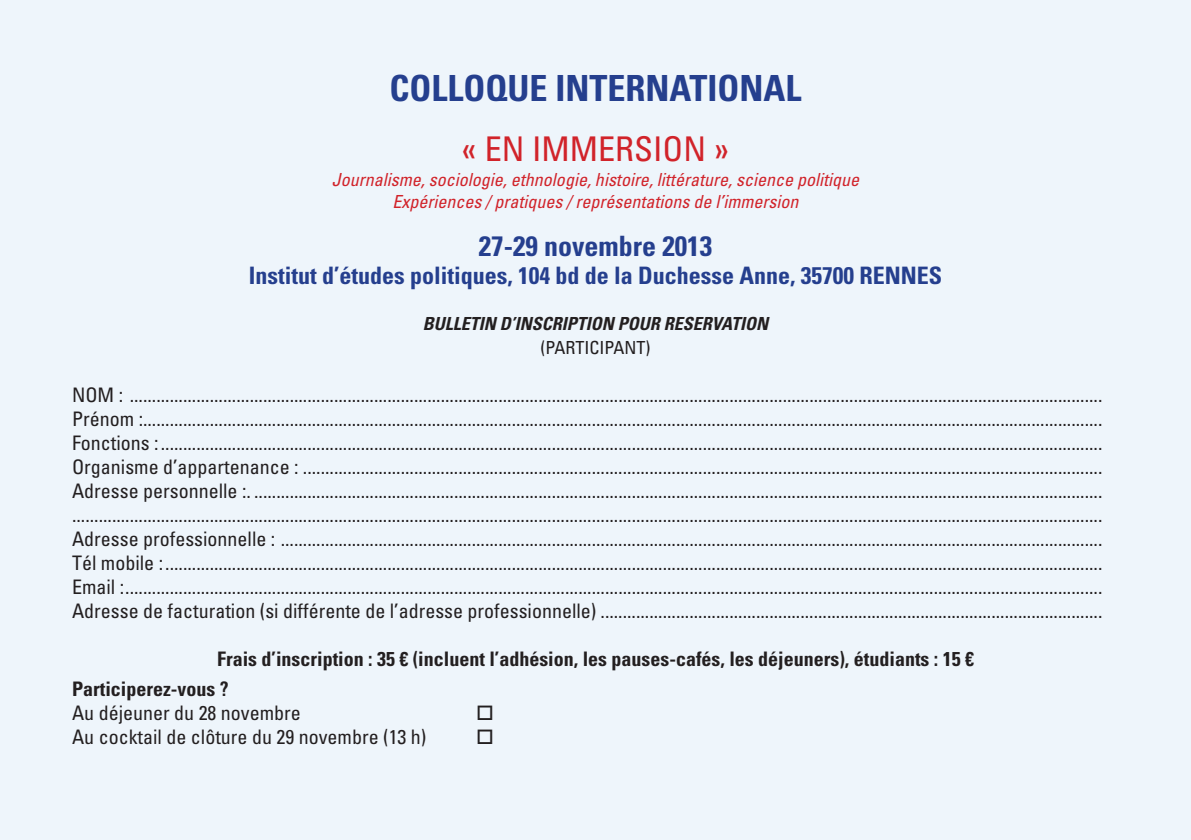
<style>
.page{position:relative;width:1191px;height:840px;background:#fff}
.page>*{position:absolute;margin:0;border:0;box-sizing:border-box;transform-origin:0 0}
.t1{font:700 condensed 36px "Univers LT";color:#253f8e}
.t2{font:condensed 34px "Univers LT";color:#d1232a}
.t3{font:700 condensed 28px "Univers LT";color:#253f8e}
.t4{font:700 condensed 24px "Univers LT";color:#253f8e}
.t5{font:condensed 20px/24px "Univers LT";color:#231f20;text-align:justify}
.t6{font:700 condensed 20px/29.6px "Univers LT";color:#231f20}
.t7{font:italic condensed 18px/21.6px "Univers LT";color:#d1232a;text-align:center}
.t8{font:italic 700 condensed 18px "Univers LT";color:#231f20}
.t9{font:condensed 18px "Univers LT";color:#231f20}
</style>
<div class="page">
<div style="left:0;top:0;width:1191px;height:839px;background:#eef5fb"></div>
<h1 class="t1" style="left:389px;top:66px;width:413px">COLLOQUE INTERNATIONAL</h1>
<h2 class="t2" style="left:462px;top:127px;width:268px">« EN IMMERSION »</h2>
<p class="t7" style="left:332px;top:169px;width:528px">Journalisme, sociologie, ethnologie, histoire, littérature, science politique<br>Expériences / pratiques / représentations de l’immersion</p>
<h3 class="t3" style="left:479px;top:228px;width:235px">27-29 novembre 2013</h3>
<p class="t4" style="left:249px;top:261px;width:695px">Institut d’études politiques, 104 bd de la Duchesse Anne, 35700 RENNES</p>
<p class="t8" style="left:423px;top:312px;width:347px">BULLETIN D’INSCRIPTION POUR RESERVATION</p>
<p class="t9" style="left:540px;top:336px;width:112px">(PARTICIPANT)</p>
<p class="t5" style="left:72px;top:382px;width:1032px">NOM : ...........................................................................................................................................................................................................................<br>Prénom :........................................................................................................................................................................................................................<br>Fonctions :....................................................................................................................................................................................................................<br>Organisme d’appartenance : ....................................................................................................................................................................................<br>Adresse personnelle :. ............................................................................................................................................................................................... ........................................................................................................................................................................................................................................<br>Adresse professionnelle : .........................................................................................................................................................................................<br>Tél mobile :...................................................................................................................................................................................................................<br>Email :............................................................................................................................................................................................................................<br>Adresse de facturation (si différente de l’adresse professionnelle) .................................................................................................................</p>
<p class="t6" style="left:72px;top:644px;width:903px;text-indent:145px">Frais d’inscription : 35 € (incluent l’adhésion, les pauses-cafés, les déjeuners), étudiants : 15 €<br>Participerez-vous ?</p>
<p class="t5" style="left:72px;top:700px;width:230px">Au déjeuner du 28 novembre</p>
<p class="t5" style="left:72px;top:724px;width:356px">Au cocktail de clôture du 29 novembre (13 h)</p>
</div>
